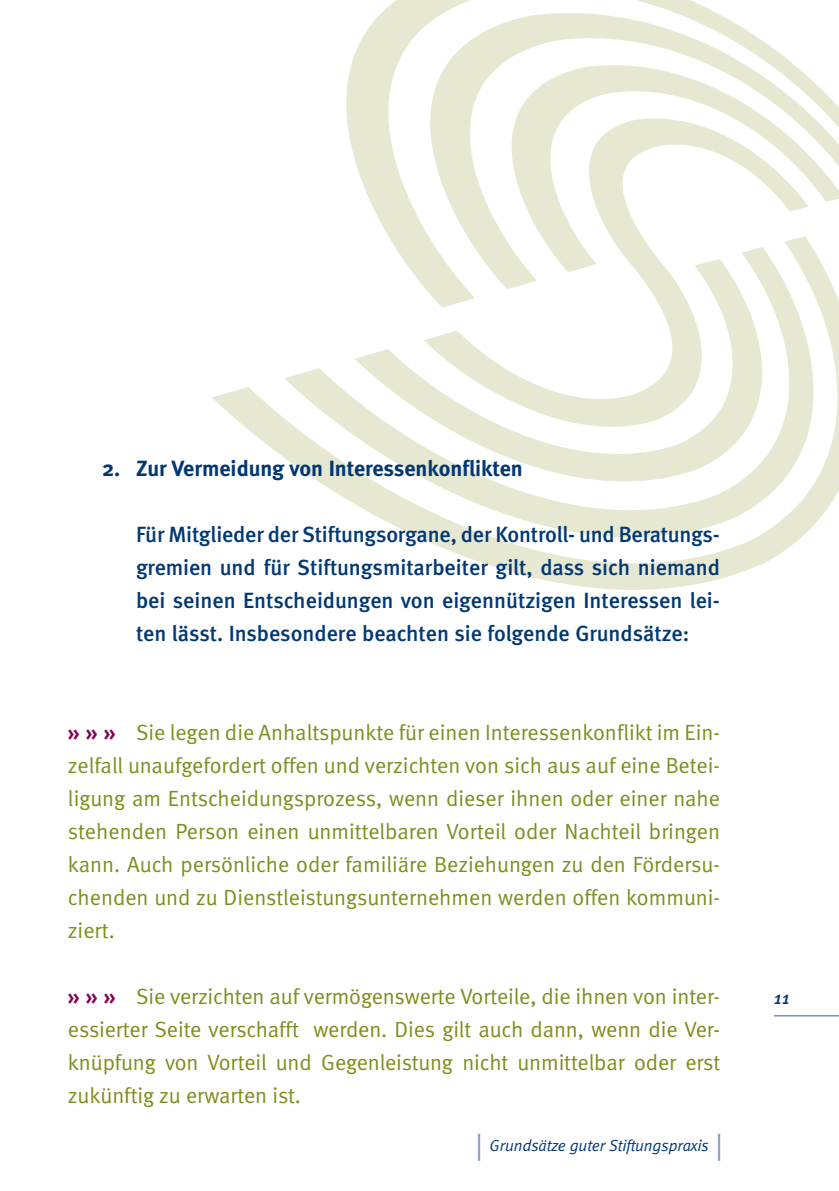
<style>
.page{position:relative;width:839px;height:1191px;background:#fff}
.page>*{position:absolute;margin:0;border:0;box-sizing:border-box;transform-origin:0 0}
.t1{font:22px/33px "Meta Normal";letter-spacing:-.005em;color:#808d1d;text-align:justify}
.t2{font:500 22px/33px "Meta";color:#013874;text-align:justify}
.t3{font:700 22px "Meta";color:#013874}
.t4{font:italic 500 18px "Meta";color:#013874}
.t5{font:italic 16px "Meta Normal";letter-spacing:-.005em;color:#013874}
.s1{font-family:"Meta Bold Caps";color:#850152}
.s2{font-style:normal;font-size:28px;color:#8293ba}
</style>
<div class="page">
<hr style="left:774px;top:1015px;width:65px;height:1px;background:#8293ba">
<img style="left:212px;top:0;width:627px;height:590px">
<p class="t3" style="left:102px;top:454px;width:422px">2. Zur Vermeidung von Interessenkonflikten</p>
<p class="t2" style="left:136px;top:518px;width:585px">Für Mitglieder der Stiftungsorgane, der Kontroll- und Beratungs&shy;gremien und für Stiftungsmitarbeiter gilt, dass sich niemand bei seinen Entscheidungen von eigennützigen Interessen lei&shy;ten lässt. Insbesondere beachten sie folgende Grundsätze:</p>
<p class="t1" style="left:68px;top:715px;width:654px"><span class="s1">» » »</span> Sie legen die Anhaltspunkte für einen Interessenkonflikt im Ein&shy;zelfall unaufgefordert offen und verzichten von sich aus auf eine Betei&shy;ligung am Entscheidungsprozess, wenn dieser ihnen oder einer nahe stehenden Person einen unmittelbaren Vorteil oder Nachteil bringen kann. Auch persönliche oder familiäre Beziehungen zu den Fördersu&shy;chenden und zu Dienstleistungsunternehmen werden offen kommuni&shy;ziert.</p>
<p class="t1" style="left:68px;top:979px;width:654px"><span class="s1">» » »</span> Sie verzichten auf vermögenswerte Vorteile, die ihnen von inter&shy;essierter Seite verschafft werden. Dies gilt auch dann, wenn die Ver&shy;knüpfung von Vorteil und Gegenleistung nicht unmittelbar oder erst zukünftig zu erwarten ist.</p>
<p class="t5" style="left:476px;top:1136px;width:249px"><span class="s2">|</span> Grundsätze guter Stiftungspraxis <span class="s2">|</span></p>
<p class="t4" style="left:774px;top:987px;width:17px">11</p>
</div>
